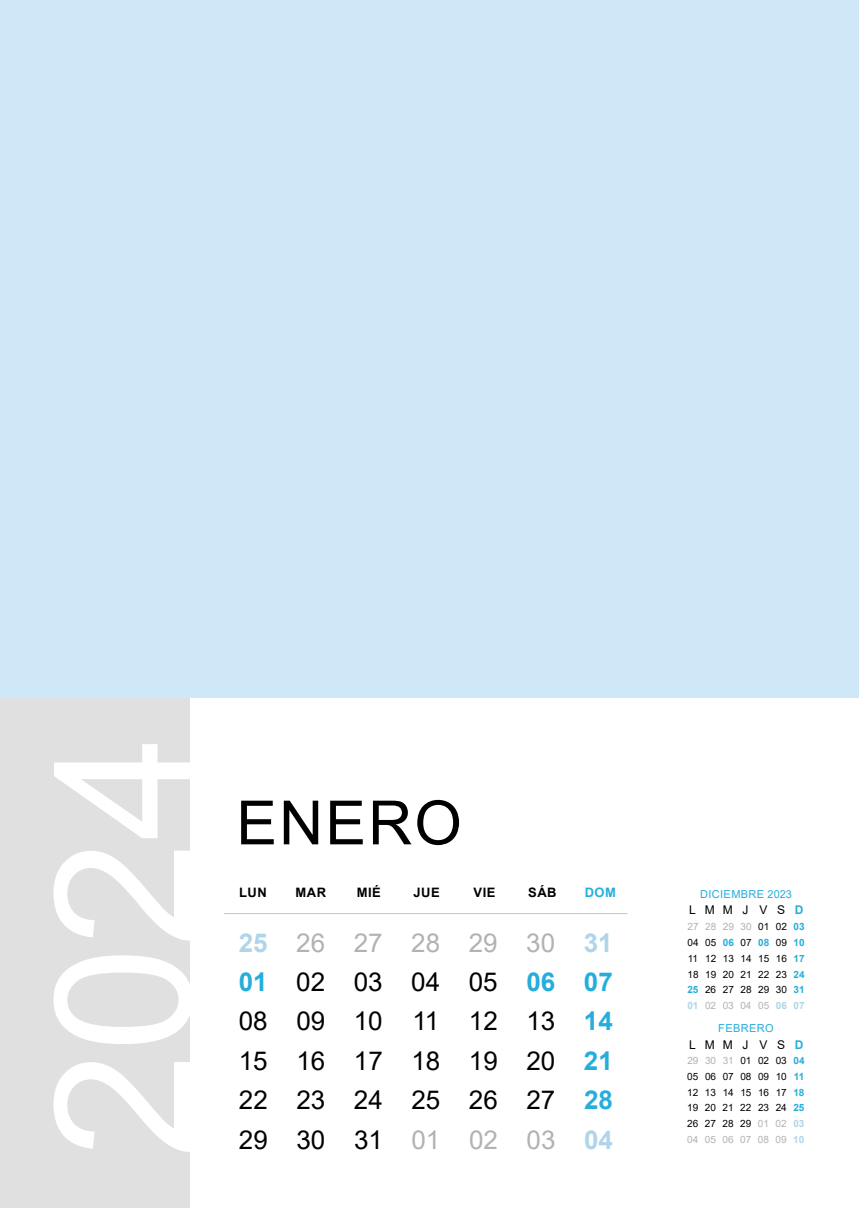
<style>
.page{position:relative;width:859px;height:1208px;background:#fff}
.page>*{position:absolute;margin:0;border:0;box-sizing:border-box;transform-origin:0 0}
.t1{font:190px "Arial";color:#fff}
.t2{font:61px "Arial";letter-spacing:.035em;color:#000}
.t3{font:26px/39.4px "Arial";color:#000;text-align:justify}
.t4{font:700 13px "Arial";letter-spacing:.035em;color:#000}
.t5{font:700 13px "Arial";color:#25aedb}
.t6{font:12px "Arial";letter-spacing:.82em;color:#000}
.t7{font:11px "Arial";letter-spacing:.035em;color:#25aedb}
.t8{font:10px/15.7px "Arial";color:#000;text-align:justify}
.s1{font-weight:700;color:#b1d5e8}
.s2{color:#b3b2b2}
.s3{font-weight:700;color:#25aedb}
</style>
<div class="page">
<div style="left:0;top:697px;width:190px;height:511px;background:#e0e0e0"></div>
<div style="left:0;top:0;width:859px;height:697px;background:#cfe8f7"></div>
<hr style="left:224px;top:913px;width:403px;height:1px;background:#c6c6c6">
<h1 class="t1" style="left:-8px;top:1157px;width:424px;rotate:-90deg">2024</h1>
<h2 class="t2" style="left:236px;top:781px;width:227px">ENERO</h2>
<h3 class="t4" style="left:239px;top:883px;width:29px">LUN</h3>
<h3 class="t4" style="left:296px;top:883px;width:32px">MAR</h3>
<h3 class="t4" style="left:357px;top:883px;width:26px">MIÉ</h3>
<h3 class="t4" style="left:414px;top:883px;width:28px">JUE</h3>
<h3 class="t4" style="left:474px;top:883px;width:23px">VIE</h3>
<h3 class="t4" style="left:528px;top:883px;width:30px">SÁB</h3>
<h3 class="t5" style="left:585px;top:883px;width:33px">DOM</h3>
<h3 class="t3" style="left:239px;top:922px;width:376px"><span class="s1">25</span> <span class="s2">26 27 28 29 30</span> <span class="s1">31<br></span><span class="s3">01</span> 02 03 04 05 <span class="s3">06 07<br></span>08 09 10 11 12 13 <span class="s3">14<br></span>15 16 17 18 19 20 <span class="s3">21<br></span>22 23 24 25 26 27 <span class="s3">28<br></span>29 30 31 <span class="s2">01 02 03</span> <span class="s1">04</span></h3>
<p class="t7" style="left:700px;top:886px;width:93px">DICIEMBRE 2023</p>
<p class="t6" style="left:689px;top:901px;width:116px">LMMJVS<span class="s3">D</span></p>
<p class="t8" style="left:687px;top:919px;width:119px"><span class="s2">27 28 29 30</span> 01 02 <span class="s3">03<br></span>04 05 <span class="s3">06</span> 07 <span class="s3">08</span> 09 <span class="s3">10<br></span>11 12 13 14 15 16 <span class="s3">17<br></span>18 19 20 21 22 23 <span class="s3">24<br>25</span> 26 27 28 29 30 <span class="s3">31<br></span><span class="s1">01</span> <span class="s2">02 03 04 05</span> <span class="s1">06 07</span></p>
<p class="t7" style="left:718px;top:1020px;width:57px">FEBRERO</p>
<p class="t6" style="left:689px;top:1036px;width:116px">LMMJVS<span class="s3">D</span></p>
<p class="t8" style="left:687px;top:1052px;width:119px"><span class="s2">29 30 31</span> 01 02 03 <span class="s3">04<br></span>05 06 07 08 09 10 <span class="s3">11<br></span>12 13 14 15 16 17 <span class="s3">18<br></span>19 20 21 22 23 24 <span class="s3">25<br></span>26 27 28 29 <span class="s2">01 02</span> <span class="s1">03<br></span><span class="s2">04 05 06 07 08 09</span> <span class="s1">10</span></p>
</div>
